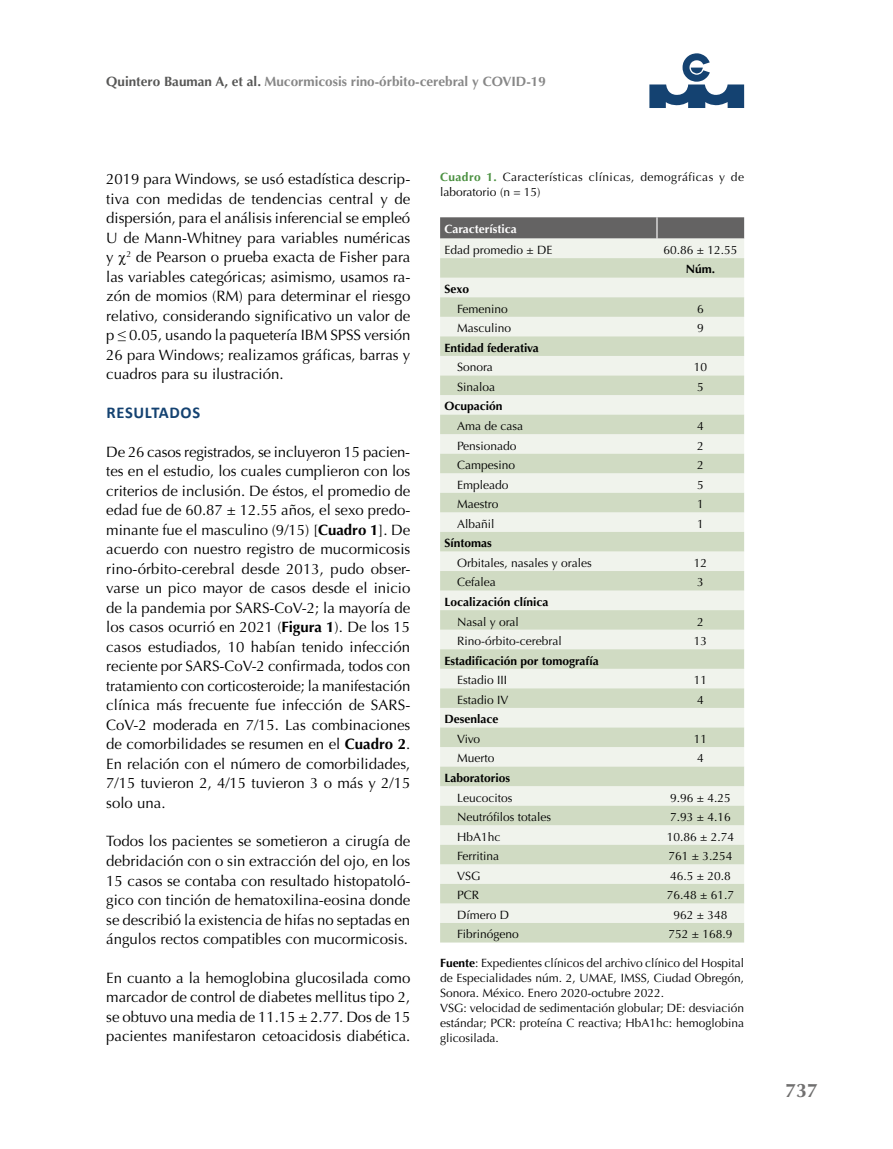
<style>
.page{position:relative;width:893px;height:1149px;background:#fff}
.page>*{position:absolute;margin:0;border:0;box-sizing:border-box;transform-origin:0 0}
.t1{font:700 19.5px "Optima";color:#706f6f}
.t2{font:700 16.5px "Calibri";letter-spacing:.04em;color:#144271}
.t3{font:15px/19.5px "Optima";color:#000;text-align:justify}
.t4{font:700 13.5px "Optima";color:#878787}
.t5{font:12px/15px "Optima";color:#000}
.t6{font:700 12px "Optima";color:#000}
.t7{font:12px/15px "Optima";letter-spacing:.035em;color:#000}
.t8{font:700 12px "Optima";color:#fff}
.s1{color:#575756}
.s2{font-weight:700}
.s3{font-weight:700;color:#4b9141}
</style>
<div class="page">
<svg style="left:649px;top:53px;width:95px;height:55px"></svg>
<div style="left:440px;top:238px;width:304px;height:20px;background:#f0f3ec"></div>
<svg style="left:440px;top:258px;width:304px;height:684px"></svg>
<div style="left:440px;top:217px;width:304px;height:21px;background:#646363"></div>
<p class="t4" style="left:106px;top:73px;width:441px"><span class="s1">Quintero Bauman A, et al.</span> Mucormicosis rino-órbito-cerebral y COVID-19</p>
<p class="t3" style="left:106px;top:169px;width:306px">2019 para Windows, se usó estadística descrip&shy;tiva con medidas de tendencias central y de dispersión, para el análisis inferencial se empleó U de Mann-Whitney para variables numéricas y <sup>2</sup> de Pearson o prueba exacta de Fisher para las variables categóricas; asimismo, usamos ra&shy;zón de momios (RM) para determinar el riesgo relativo, considerando significativo un valor de p ≤ 0.05, usando la paquetería IBM SPSS versión 26 para Windows; realizamos gráficas, barras y cuadros para su ilustración.</p>
<p class="t2" style="left:107px;top:401px;width:95px">RESULTADOS</p>
<p class="t3" style="left:106px;top:441px;width:306px">De 26 casos registrados, se incluyeron 15 pacien&shy;tes en el estudio, los cuales cumplieron con los criterios de inclusión. De éstos, el promedio de edad fue de 60.87 ± 12.55 años, el sexo predo&shy;minante fue el masculino (9/15) [<span class="s2">Cuadro 1</span>]. De acuerdo con nuestro registro de mucormicosis rino-órbito-cerebral desde 2013, pudo obser&shy;varse un pico mayor de casos desde el inicio de la pandemia por SARS-CoV-2; la mayoría de los casos ocurrió en 2021 (<span class="s2">Figura 1</span>). De los 15 casos estudiados, 10 habían tenido infección reciente por SARS-CoV-2 confirmada, todos con tratamiento con corticosteroide; la manifestación clínica más frecuente fue infección de SARS-CoV-2 moderada en 7/15. Las combinaciones de comorbilidades se resumen en el <span class="s2">Cuadro 2</span>.<br>En relación con el número de comorbilidades, 7/15 tuvieron 2, 4/15 tuvieron 3 o más y 2/15 solo una.</p>
<p class="t3" style="left:106px;top:831px;width:306px">Todos los pacientes se sometieron a cirugía de debridación con o sin extracción del ojo, en los 15 casos se contaba con resultado histopatoló&shy;gico con tinción de hematoxilina-eosina donde se describió la existencia de hifas no septadas en ángulos rectos compatibles con mucormicosis.</p>
<p class="t3" style="left:106px;top:967px;width:306px">En cuanto a la hemoglobina glucosilada como marcador de control de diabetes mellitus tipo 2, se obtuvo una media de 11.15 ± 2.77. Dos de 15 pacientes manifestaron cetoacidosis diabética.</p>
<p class="t7" style="left:440px;top:170px;width:305px"><span class="s3">Cuadro 1.</span> Características clínicas, demográficas y de laboratorio (n = 15)</p>
<p class="t8" style="left:444px;top:222px;width:74px">Característica</p>
<p class="t5" style="left:444px;top:242px;width:109px">Edad promedio ± DE</p>
<p class="t5" style="left:664px;top:242px;width:75px">60.86 ± 12.55</p>
<p class="t6" style="left:686px;top:262px;width:31px">Núm.</p>
<p class="t6" style="left:444px;top:282px;width:26px">Sexo</p>
<p class="t5" style="left:457px;top:301px;width:52px">Femenino</p>
<p class="t5" style="left:697px;top:301px;width:8px">6</p>
<p class="t5" style="left:457px;top:320px;width:56px">Masculino</p>
<p class="t5" style="left:697px;top:320px;width:8px">9</p>
<p class="t6" style="left:444px;top:340px;width:96px">Entidad federativa</p>
<p class="t5" style="left:457px;top:360px;width:37px">Sonora</p>
<p class="t5" style="left:694px;top:360px;width:15px">10</p>
<p class="t5" style="left:457px;top:379px;width:40px">Sinaloa</p>
<p class="t5" style="left:697px;top:379px;width:8px">5</p>
<p class="t6" style="left:444px;top:399px;width:60px">Ocupación</p>
<p class="t5" style="left:457px;top:418px;width:68px">Ama de casa</p>
<p class="t5" style="left:697px;top:418px;width:8px">4</p>
<p class="t5" style="left:457px;top:438px;width:61px">Pensionado</p>
<p class="t5" style="left:697px;top:438px;width:8px">2</p>
<p class="t5" style="left:457px;top:457px;width:60px">Campesino</p>
<p class="t5" style="left:697px;top:457px;width:8px">2</p>
<p class="t5" style="left:457px;top:477px;width:53px">Empleado</p>
<p class="t5" style="left:697px;top:477px;width:8px">5</p>
<p class="t5" style="left:457px;top:496px;width:43px">Maestro</p>
<p class="t5" style="left:697px;top:496px;width:8px">1</p>
<p class="t5" style="left:457px;top:516px;width:39px">Albañil</p>
<p class="t5" style="left:697px;top:516px;width:8px">1</p>
<p class="t6" style="left:444px;top:536px;width:49px">Síntomas</p>
<p class="t5" style="left:457px;top:555px;width:136px">Orbitales, nasales y orales</p>
<p class="t5" style="left:694px;top:555px;width:15px">12</p>
<p class="t5" style="left:457px;top:575px;width:40px">Cefalea</p>
<p class="t5" style="left:697px;top:575px;width:8px">3</p>
<p class="t6" style="left:444px;top:594px;width:106px">Localización clínica</p>
<p class="t5" style="left:457px;top:614px;width:63px">Nasal y oral</p>
<p class="t5" style="left:697px;top:614px;width:8px">2</p>
<p class="t5" style="left:457px;top:633px;width:106px">Rino-órbito-cerebral</p>
<p class="t5" style="left:694px;top:633px;width:15px">13</p>
<p class="t6" style="left:444px;top:653px;width:156px">Estadificación por tomografía</p>
<p class="t5" style="left:457px;top:672px;width:52px">Estadio III</p>
<p class="t5" style="left:694px;top:672px;width:15px">11</p>
<p class="t5" style="left:457px;top:692px;width:53px">Estadio IV</p>
<p class="t5" style="left:697px;top:692px;width:8px">4</p>
<p class="t6" style="left:444px;top:712px;width:56px">Desenlace</p>
<p class="t5" style="left:457px;top:731px;width:25px">Vivo</p>
<p class="t5" style="left:694px;top:731px;width:15px">11</p>
<p class="t5" style="left:457px;top:750px;width:39px">Muerto</p>
<p class="t5" style="left:697px;top:750px;width:8px">4</p>
<p class="t6" style="left:444px;top:770px;width:67px">Laboratorios</p>
<p class="t5" style="left:457px;top:789px;width:57px">Leucocitos</p>
<p class="t5" style="left:670px;top:789px;width:62px">9.96 ± 4.25</p>
<p class="t5" style="left:457px;top:809px;width:96px">Neutrófilos totales</p>
<p class="t5" style="left:670px;top:809px;width:62px">7.93 ± 4.16</p>
<p class="t5" style="left:457px;top:829px;width:45px">HbA1hc</p>
<p class="t5" style="left:667px;top:829px;width:69px">10.86 ± 2.74</p>
<p class="t5" style="left:457px;top:848px;width:44px">Ferritina</p>
<p class="t5" style="left:669px;top:848px;width:65px">761 ± 3.254</p>
<p class="t5" style="left:457px;top:868px;width:25px">VSG</p>
<p class="t5" style="left:670px;top:868px;width:62px">46.5 ± 20.8</p>
<p class="t5" style="left:457px;top:887px;width:24px">PCR</p>
<p class="t5" style="left:667px;top:887px;width:69px">76.48 ± 61.7</p>
<p class="t5" style="left:457px;top:907px;width:54px">Dímero D</p>
<p class="t5" style="left:674px;top:907px;width:55px">962 ± 348</p>
<p class="t5" style="left:457px;top:926px;width:63px">Fibrinógeno</p>
<p class="t5" style="left:669px;top:926px;width:65px">752 ± 168.9</p>
<p class="t5" style="left:440px;top:954px;width:306px"><span class="s2">Fuente</span>: Expedientes clínicos del archivo clínico del Hospital de Especialidades núm. 2, UMAE, IMSS, Ciudad Obregón, Sonora. México. Enero 2020-octubre 2022.<br>VSG: velocidad de sedimentación globular; DE: desviación estándar; PCR: proteína C reactiva; HbA1hc: hemoglobina glicosilada.</p>
<h1 class="t1" style="left:785px;top:1079px;width:34px">737</h1>
</div>
